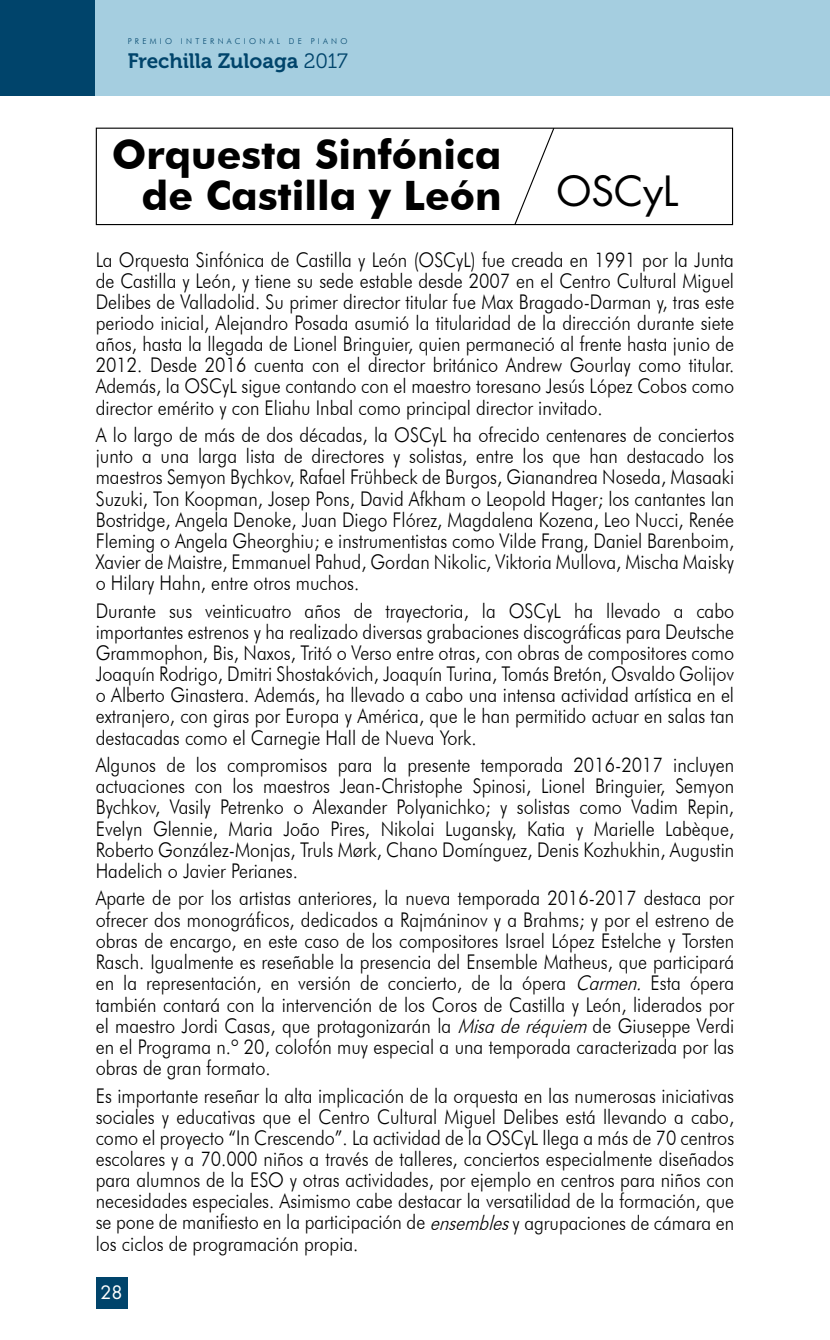
<style>
.page{position:relative;width:830px;height:1340px;background:#fff}
.page>*{position:absolute;margin:0;border:0;box-sizing:border-box;transform-origin:0 0}
.t1{font:700 40.5px/40.5px "Futura BT";color:#000;text-align:right}
.t2{font:40.5px "Futura";color:#000}
.t3{font:20.7px "Museo 700";color:#00446b}
.t4{font:300 20.25px/21.2px "Futura BT";color:#000;text-align:justify;scale:.89 1}
.t5{font:18px "Futura";color:#fff}
.t6{font:300 8.1px "Futura BT";letter-spacing:.41em;color:#00446b}
.s1{font-family:"Museo 300"}
.s2{font-style:italic}
</style>
<div class="page">
<div style="left:96px;top:1276px;width:32px;height:32px;background:#00446b"></div>
<svg style="left:513px;top:127px;width:42px;height:99px"></svg>
<div style="left:0;top:0;width:96px;height:96px;background:#00446b"></div>
<div style="left:96px;top:0;width:733px;height:96px;background:#a5cee0"></div>
<div style="left:96px;top:128px;width:636px;height:97px;border:1px solid #000"></div>
<p class="t6" style="left:128px;top:37px;width:221px">PREMIO INTERNACIONAL DE PIANO</p>
<p class="t3" style="left:128px;top:49px;width:221px">Frechilla Zuloaga <span class="s1">2017</span></p>
<h1 class="t1" style="left:112px;top:134px;width:391px">Orquesta Sinfónica de Castilla y León</h1>
<h1 class="t2" style="left:556px;top:163px;width:123px">OSCyL</h1>
<p class="t4" style="left:96px;top:249px;width:718px">La Orquesta Sinfónica de Castilla y León (OSCyL) fue creada en 1991 por la Junta de Castilla y León, y tiene su sede estable desde 2007 en el Centro Cultural Miguel Delibes de Valladolid. Su primer director titular fue Max Bragado-Darman y, tras este periodo inicial, Alejandro Posada asumió la titularidad de la dirección durante siete años, hasta la llegada de Lionel Bringuier, quien permaneció al frente hasta junio de 2012. Desde 2016 cuenta con el director británico Andrew Gourlay como titular.<br>Además, la OSCyL sigue contando con el maestro toresano Jesús López Cobos como director emérito y con Eliahu Inbal como principal director invitado.</p>
<p class="t4" style="left:96px;top:424px;width:718px">A lo largo de más de dos décadas, la OSCyL ha ofrecido centenares de conciertos junto a una larga lista de directores y solistas, entre los que han destacado los maestros Semyon Bychkov, Rafael Frühbeck de Burgos, Gianandrea Noseda, Masaaki Suzuki, Ton Koopman, Josep Pons, David Afkham o Leopold Hager; los cantantes Ian Bostridge, Angela Denoke, Juan Diego Flórez, Magdalena Kozena, Leo Nucci, Renée Fleming o Angela Gheorghiu; e instrumentistas como Vilde Frang, Daniel Barenboim, Xavier de Maistre, Emmanuel Pahud, Gordan Nikolic, Viktoria Mullova, Mischa Maisky o Hilary Hahn, entre otros muchos.</p>
<p class="t4" style="left:96px;top:600px;width:718px">Durante sus veinticuatro años de trayectoria, la OSCyL ha llevado a cabo importantes estrenos y ha realizado diversas grabaciones discográficas para Deutsche Grammophon, Bis, Naxos, Tritó o Verso entre otras, con obras de compositores como Joaquín Rodrigo, Dmitri Shostakóvich, Joaquín Turina, Tomás Bretón, Osvaldo Golijov o Alberto Ginastera. Además, ha llevado a cabo una intensa actividad artística en el extranjero, con giras por Europa y América, que le han permitido actuar en salas tan destacadas como el Carnegie Hall de Nueva York.</p>
<p class="t4" style="left:96px;top:754px;width:718px">Algunos de los compromisos para la presente temporada 2016-2017 incluyen actuaciones con los maestros Jean-Christophe Spinosi, Lionel Bringuier, Semyon Bychkov, Vasily Petrenko o Alexander Polyanichko; y solistas como Vadim Repin, Evelyn Glennie, Maria João Pires, Nikolai Lugansky, Katia y Marielle Labèque, Roberto González-Monjas, Truls Mørk, Chano Domínguez, Denis Kozhukhin, Augustin Hadelich o Javier Perianes.</p>
<p class="t4" style="left:96px;top:887px;width:718px">Aparte de por los artistas anteriores, la nueva temporada 2016-2017 destaca por ofrecer dos monográficos, dedicados a Rajmáninov y a Brahms; y por el estreno de obras de encargo, en este caso de los compositores Israel López Estelche y Torsten Rasch. Igualmente es reseñable la presencia del Ensemble Matheus, que participará en la representación, en versión de concierto, de la ópera <span class="s2">Carmen.</span> Esta ópera también contará con la intervención de los Coros de Castilla y León, liderados por el maestro Jordi Casas, que protagonizarán la <span class="s2">Misaderéquiem</span> de Giuseppe Verdi en el Programa n.º 20, colofón muy especial a una temporada caracterizada por las obras de gran formato.</p>
<p class="t4" style="left:96px;top:1084px;width:718px">Es importante reseñar la alta implicación de la orquesta en las numerosas iniciativas sociales y educativas que el Centro Cultural Miguel Delibes está llevando a cabo, como el proyecto “In Crescendo”. La actividad de la OSCyL llega a más de 70 centros escolares y a 70.000 niños a través de talleres, conciertos especialmente diseñados para alumnos de la ESO y otras actividades, por ejemplo en centros para niños con necesidades especiales. Asimismo cabe destacar la versatilidad de la formación, que se pone de manifiesto en la participación de <span class="s2">ensembles</span>y agrupaciones de cámara en los ciclos de programación propia.</p>
<p class="t5" style="left:100px;top:1280px;width:24px">28</p>
</div>
